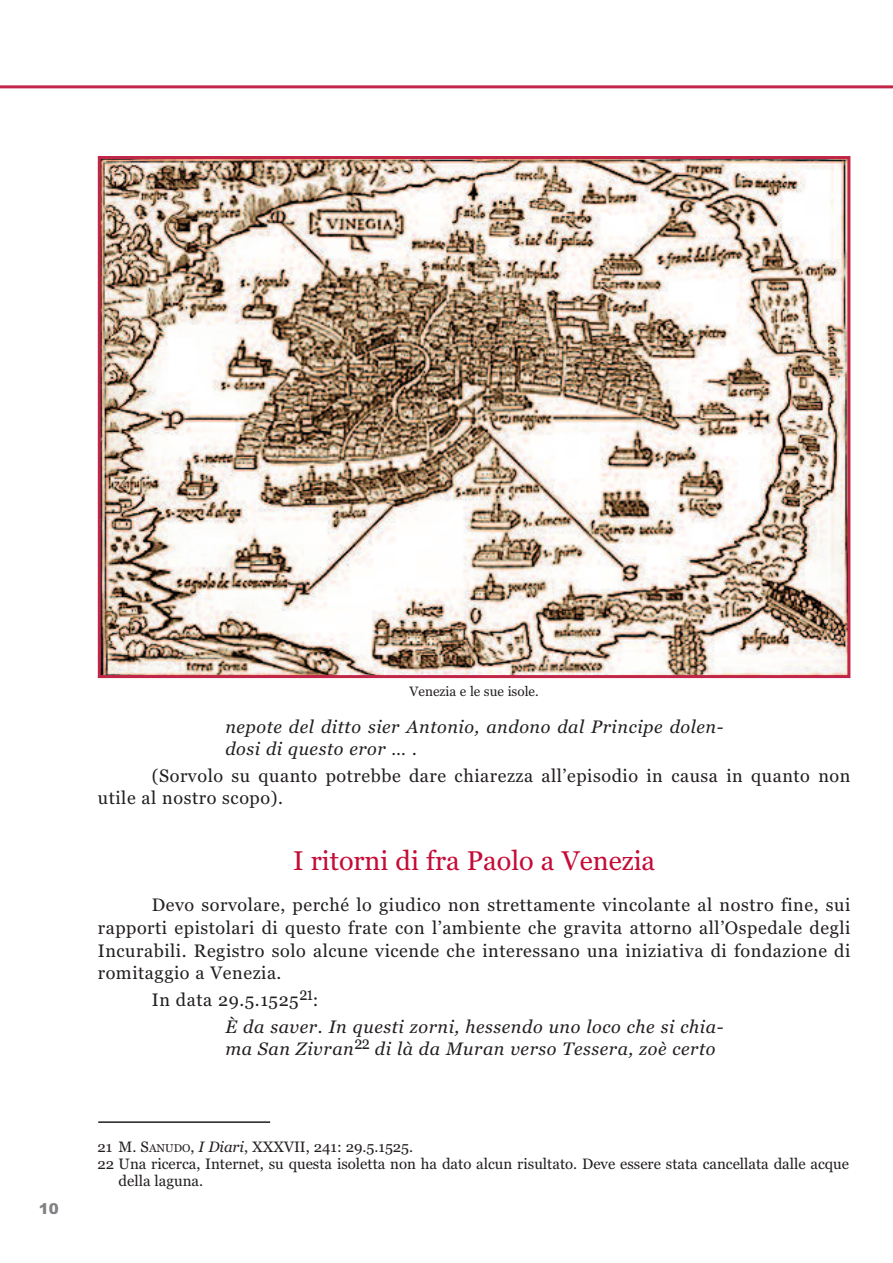
<style>
.page{position:relative;width:893px;height:1263px;background:#fff}
.page>*{position:absolute;margin:0;border:0;box-sizing:border-box;transform-origin:0 0}
.t1{font:27px "Georgia";color:#c40c37}
.t2{font:18px/22.5px "Georgia";letter-spacing:.03em;color:#231f20}
.t3{font:italic 18px/22.5px "Georgia";letter-spacing:.03em;color:#231f20}
.t4{font:15px "Georgia";color:#231f20}
.t5{font:900 15px "Arial";color:#808285}
.t6{font:13.5px "Georgia";color:#231f20}
.s1{font-size:11.25px}
.s2{font-style:italic}
</style>
<div class="page">
<hr style="left:0;top:85px;width:893px;height:3px;background:#c12547">
<img style="left:102px;top:160px;width:744px;height:514px">
<div style="left:98px;top:156px;width:752px;height:522px;border:3px solid #c12547"></div>
<hr style="left:98px;top:1121px;width:172px;height:2px;background:#231f20">
<p class="t5" style="left:39px;top:1200px;width:22px">10</p>
<p class="t6" style="left:409px;top:683px;width:131px">Venezia e le sue isole.</p>
<p class="t3" style="left:225px;top:715px;width:500px">nepote del ditto sier Antonio, andono dal Principe dolen&shy;dosi di questo eror … .</p>
<p class="t2" style="left:98px;top:764px;width:754px;text-indent:54px">(Sorvolo su quanto potrebbe dare chiarezza all’episodio in causa in quanto non utile al nostro scopo).</p>
<h1 class="t1" style="left:293px;top:844px;width:364px">I ritorni di fra Paolo a Venezia</h1>
<p class="t2" style="left:98px;top:894px;width:754px;text-align:justify;text-indent:54px">Devo sorvolare, perché lo giudico non strettamente vincolante al nostro fine, sui rapporti epistolari di questo frate con l’ambiente che gravita attorno all’Ospedale degli Incurabili. Registro solo alcune vicende che interessano una iniziativa di fondazione di romitaggio a Venezia.</p>
<p class="t2" style="left:152px;top:988px;width:168px">In data 29.5.152521:</p>
<p class="t3" style="left:225px;top:1015px;width:500px">È da saver. In questi zorni, hessendo uno loco che si chia&shy;ma San Zivran<sup>22</sup> di là da Muran verso Tessera, zoè certo</p>
<p class="t4" style="left:97px;top:1138px;width:317px">21 M. S<span class="s1">ANUDO</span>, <span class="s2">I Diari</span>, XXXVII, 241: 29.5.1525.</p>
<p class="t4" style="left:97px;top:1155px;width:753px">22 Una ricerca, Internet, su questa isoletta non ha dato alcun risultato. Deve essere stata cancellata dalle acque</p>
<p class="t4" style="left:119px;top:1172px;width:86px">della laguna.</p>
</div>
